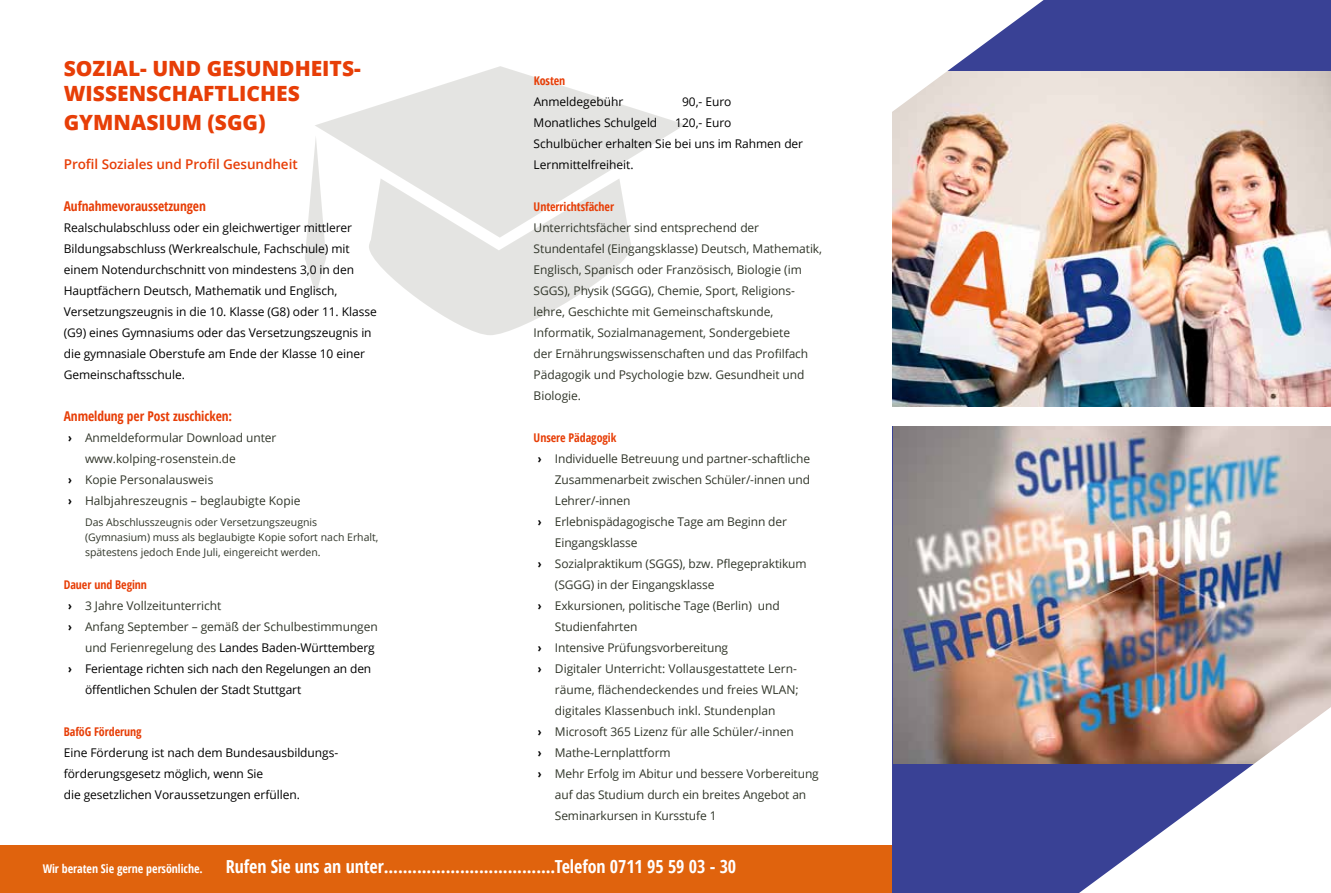
<style>
.page{position:relative;width:1331px;height:893px;background:#fff}
.page>*{position:absolute;margin:0;border:0;box-sizing:border-box;transform-origin:0 0}
.t1{font:800 21px/25.2px "Open Sans";color:#e73e07}
.t2{font:700 condensed 18px "Open Sans";letter-spacing:-.005em;color:#fff}
.t3{font:700 condensed 13.5px "Open Sans";letter-spacing:-.005em;color:#e73e07}
.t4{font:600 13.5px "Open Sans";letter-spacing:-.005em;color:#e73e07}
.t5{font:12px/21px "Open Sans";letter-spacing:-.005em;color:#31362a}
.t6{font:12px/21px "Open Sans";letter-spacing:-.005em;color:#000}
.t7{font:700 condensed 12px "Open Sans";letter-spacing:-.005em;color:#e73e07}
.t8{font:700 condensed 12px "Open Sans";letter-spacing:-.005em;color:#fff}
.t9{font:10.5px/15px "Open Sans";color:#31362a}
.s1{font-weight:700;font-stretch:condensed;color:#000}
.s2{color:#31362a}
.s3{font-weight:700;font-stretch:condensed}
</style>
<div class="page">
<svg style="left:305px;top:66px;width:380px;height:269px;fill:#e4e4e2"></svg>
<div style="left:0;top:846px;width:893px;height:47px;background:#e0630d"></div>
<div style="left:893px;top:0;width:438px;height:893px;background:#394195"></div>
<img style="left:893px;top:425px;width:438px;height:339px">
<div style="left:893px;top:71px;width:438px;height:354px;background:#fff"></div>
<img style="left:893px;top:71px;width:438px;height:336px">
<svg style="left:892px;top:0;width:152px;height:206px;background:#d6c8c9"></svg>
<svg style="left:1079px;top:707px;width:252px;height:186px"></svg>
<h1 class="t1" style="left:64px;top:54px;width:299px">SOZIAL- UND GESUNDHEITS-<br>WISSENSCHAFTLICHES</h1>
<h1 class="t1" style="left:64px;top:108px;width:203px">GYMNASIUM (SGG)</h1>
<p class="t4" style="left:64px;top:155px;width:235px">Profil Soziales und Profil Gesundheit</p>
<p class="t3" style="left:64px;top:197px;width:144px">Aufnahmevoraussetzungen</p>
<p class="t6" style="left:64px;top:217px;width:314px">Realschulabschluss oder ein gleichwertiger mittlerer Bildungsabschluss (Werkrealschule, Fachschule) mit einem Notendurchschnitt von mindestens 3,0 in den Hauptfächern Deutsch, Mathematik und Englisch, Versetzungszeugnis in die 10. Klasse (G8) oder 11. Klasse (G9) eines Gymnasiums oder das Versetzungszeugnis in die gymnasiale Oberstufe am Ende der Klasse 10 einer Gemeinschaftsschule.</p>
<p class="t3" style="left:64px;top:407px;width:170px">Anmeldung per Post zuschicken:</p>
<p class="t5" style="left:68px;top:427px;width:210px"><span class="s1">›</span> Anmeldeformular Download unter</p>
<p class="t5" style="left:85px;top:448px;width:152px">www.kolping-rosenstein.de</p>
<p class="t5" style="left:68px;top:469px;width:147px"><span class="s1">›</span> Kopie Personalausweis</p>
<p class="t5" style="left:68px;top:490px;width:234px"><span class="s1">›</span> Halbjahreszeugnis – beglaubigte Kopie</p>
<p class="t9" style="left:85px;top:514px;width:295px">Das Abschlusszeugnis oder Versetzungszeugnis (Gymnasium) muss als beglaubigte Kopie sofort nach Erhalt, spätestens jedoch Ende Juli, eingereicht werden.</p>
<p class="t7" style="left:64px;top:576px;width:85px">Dauer und Beginn</p>
<p class="t5" style="left:68px;top:595px;width:155px"><span class="s1">›</span> 3 Jahre Vollzeitunterricht</p>
<p class="t5" style="left:68px;top:616px;width:311px"><span class="s1">›</span> Anfang September – gemäß der Schulbestimmungen</p>
<p class="t6" style="left:85px;top:637px;width:291px"><span class="s2">und Ferienregelung des</span> Landes Baden-Württemberg</p>
<p class="t6" style="left:68px;top:658px;width:305px"><span class="s3">›</span> Ferientage richten sich nach den Regelungen an den</p>
<p class="t6" style="left:85px;top:679px;width:218px">öffentlichen Schulen der Stadt Stuttgart</p>
<p class="t7" style="left:64px;top:723px;width:79px">BaföG Förderung</p>
<p class="t6" style="left:64px;top:742px;width:276px">Eine Förderung ist nach dem Bundesausbildungs&shy;förderungsgesetz möglich, wenn Sie<br>die gesetzlichen Voraussetzungen erfüllen.</p>
<p class="t7" style="left:534px;top:72px;width:33px">Kosten</p>
<p class="t6" style="left:534px;top:91px;width:91px">Anmeldegebühr</p>
<p class="t6" style="left:682px;top:91px;width:51px">90,- Euro</p>
<p class="t6" style="left:534px;top:112px;width:125px">Monatliches Schulgeld</p>
<p class="t6" style="left:534px;top:112px;width:271px;text-indent:142px">120,- Euro<br>Schulbücher erhalten Sie bei uns im Rahmen der<br>Lernmittelfreiheit.</p>
<p class="t7" style="left:534px;top:198px;width:82px">Unterrichtsfächer</p>
<p class="t5" style="left:534px;top:217px;width:290px">Unterrichtsfächer sind entsprechend der Stundentafel (Eingangsklasse) Deutsch, Mathematik, Englisch, Spanisch oder Französisch, Biologie (im SGGS), Physik (SGGG), Chemie, Sport, Religions&shy;lehre, Geschichte mit Gemeinschaftskunde, Informatik, Sozialmanagement, Sondergebiete<br>der Ernährungswissenschaften und das Profilfach Pädagogik und Psychologie bzw. Gesundheit und Biologie.</p>
<p class="t7" style="left:534px;top:429px;width:84px">Unsere Pädagogik</p>
<p class="t5" style="left:538px;top:448px;width:274px"><span class="s1">›</span> Individuelle Betreuung und partner-schaftliche</p>
<p class="t5" style="left:555px;top:469px;width:257px">Zusammenarbeit zwischen Schüler/-innen und</p>
<p class="t5" style="left:555px;top:490px;width:77px">Lehrer/-innen</p>
<p class="t5" style="left:538px;top:511px;width:251px"><span class="s1">›</span> Erlebnispädagogische Tage am Beginn der</p>
<p class="t5" style="left:555px;top:532px;width:84px">Eingangsklasse</p>
<p class="t5" style="left:538px;top:553px;width:270px"><span class="s1">›</span> Sozialpraktikum (SGGS), bzw. Pflegepraktikum</p>
<p class="t5" style="left:555px;top:574px;width:161px">(SGGG) in der Eingangsklasse</p>
<p class="t5" style="left:538px;top:595px;width:243px"><span class="s1">›</span> Exkursionen, politische Tage (Berlin) und</p>
<p class="t5" style="left:555px;top:616px;width:84px">Studienfahrten</p>
<p class="t5" style="left:538px;top:637px;width:192px"><span class="s1">›</span> Intensive Prüfungsvorbereitung</p>
<p class="t5" style="left:538px;top:658px;width:261px"><span class="s1">›</span> Digitaler Unterricht: Vollausgestattete Lern-</p>
<p class="t5" style="left:555px;top:679px;width:245px">räume, flächendeckendes und freies WLAN;</p>
<p class="t5" style="left:555px;top:700px;width:222px">digitales Klassenbuch inkl. Stundenplan</p>
<p class="t5" style="left:538px;top:721px;width:257px"><span class="s1">›</span> Microsoft 365 Lizenz für alle Schüler/-innen</p>
<p class="t5" style="left:538px;top:742px;width:134px"><span class="s1">›</span> Mathe-Lernplattform</p>
<p class="t5" style="left:538px;top:763px;width:282px"><span class="s1">›</span> Mehr Erfolg im Abitur und bessere Vorbereitung</p>
<p class="t5" style="left:555px;top:784px;width:253px">auf das Studium durch ein breites Angebot an</p>
<p class="t5" style="left:555px;top:805px;width:163px">Seminarkursen in Kursstufe 1</p>
<p class="t8" style="left:43px;top:860px;width:162px">Wir beraten Sie gerne persönliche.</p>
<h2 class="t2" style="left:226px;top:854px;width:512px">Rufen Sie uns an unter....................................Telefon 0711 95 59 03 - 30</h2>
</div>
